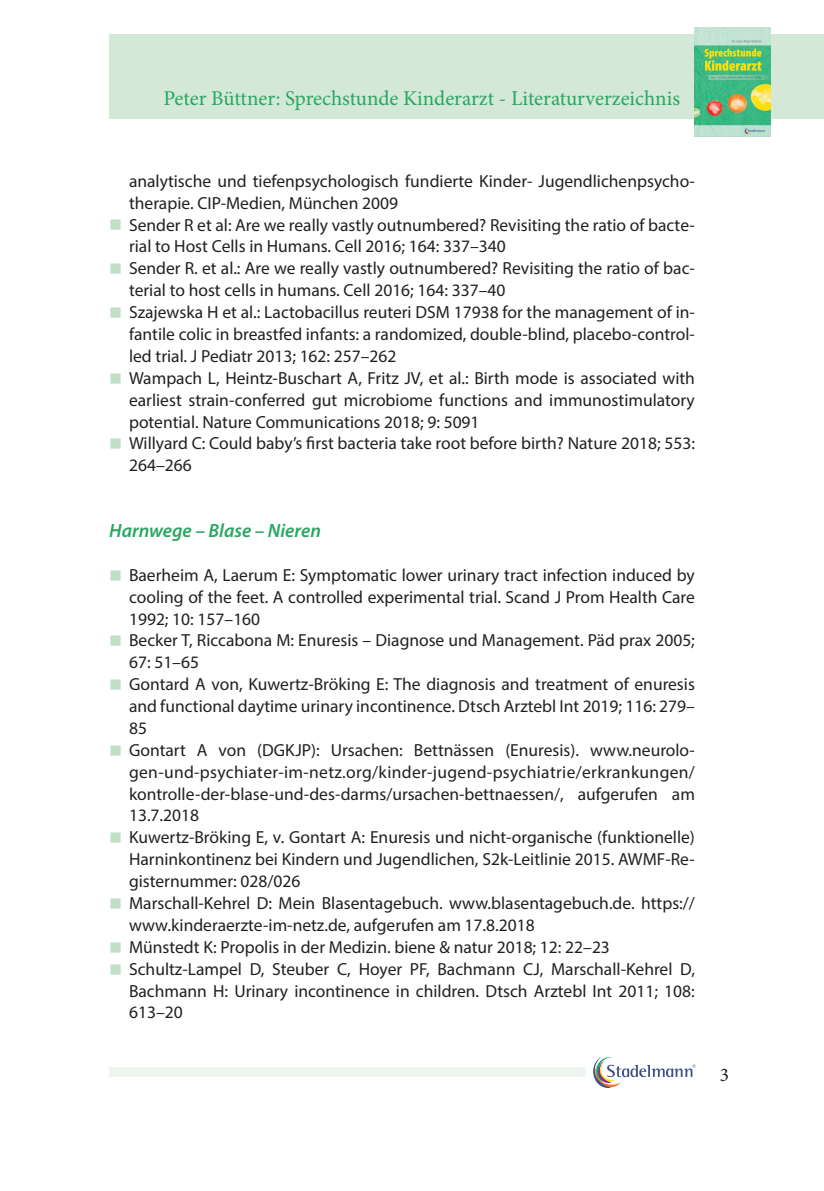
<style>
.page{position:relative;width:824px;height:1191px;background:#fff}
.page>*{position:absolute;margin:0;border:0;box-sizing:border-box;transform-origin:0 0}
.t1{font:21px "Minion Pro";color:#28a661}
.t2{font:italic 600 19.25px "Myriad Pro";color:#28a661}
.t3{font:19.25px "Minion Pro";color:#231f20}
.t4{font:17.5px/21.9px "Myriad Pro";color:#231f20}
</style>
<div class="page">
<div style="left:109px;top:35px;width:714px;height:84px;background:#d4e8d7"></div>
<div style="left:109px;top:1067px;width:476px;height:9px;background:#edf5ee"></div>
<svg style="left:593px;top:1057px;width:102px;height:31px"></svg>
<img style="left:694px;top:27px;width:76px;height:110px">
<p class="t1" style="left:163px;top:84px;width:518px">Peter Büttner: Sprechstunde Kinderarzt - Literaturverzeichnis</p>
<p class="t4" style="left:129px;top:170px;width:567px">analytische und tiefenpsychologisch fundierte Kinder- Jugendlichenpsycho&shy;therapie. CIP-Medien, München 2009<br>Sender R et al: Are we really vastly outnumbered? Revisiting the ratio of bacte&shy;rial to Host Cells in Humans. Cell 2016; 164: 337–340<br>Sender R. et al.: Are we really vastly outnumbered? Revisiting the ratio of bac&shy;terial to host cells in humans. Cell 2016; 164: 337–40<br>Szajewska H et al.: Lactobacillus reuteri DSM 17938 for the management of in&shy;fantile colic in breastfed infants: a randomized, double-blind, placebo-control&shy;led trial. J Pediatr 2013; 162: 257–262<br>Wampach L, Heintz-Buschart A, Fritz JV, et al.: Birth mode is associated with earliest strain-conferred gut microbiome functions and immunostimulatory potential. Nature Communications 2018; 9: 5091<br>Willyard C: Could baby’s first bacteria take root before birth? Nature 2018; 553:<br>264–266</p>
<p class="t2" style="left:109px;top:518px;width:213px">Harnwege – Blase – Nieren</p>
<p class="t4" style="left:129px;top:563px;width:567px">Baerheim A, Laerum E: Symptomatic lower urinary tract infection induced by cooling of the feet. A controlled experimental trial. Scand J Prom Health Care 1992; 10: 157–160<br>Becker T, Riccabona M: Enuresis – Diagnose und Management. Päd prax 2005; 67: 51–65<br>Gontard A von, Kuwertz-Bröking E: The diagnosis and treatment of enuresis and functional daytime urinary incontinence. Dtsch Arztebl Int 2019; 116: 279– 85<br>Gontart A von (DGKJP): Ursachen: Bettnässen (Enuresis). www.neurolo&shy;gen-und-psychiater-im-netz.org/kinder-jugend-psychiatrie/erkrankungen/ kontrolle-der-blase-und-des-darms/ursachen-bettnaessen/, aufgerufen am 13.7.2018<br>Kuwertz-Bröking E, v. Gontart A: Enuresis und nicht-organische (funktionelle)<br>Harninkontinenz bei Kindern und Jugendlichen, S2k-Leitlinie 2015. AWMF-Re&shy;gisternummer: 028/026<br>Marschall-Kehrel D: Mein Blasentagebuch. www.blasentagebuch.de. https:// www.kinderaerzte-im-netz.de, aufgerufen am 17.8.2018<br>Münstedt K: Propolis in der Medizin. biene &amp; natur 2018; 12: 22–23<br>Schultz-Lampel D, Steuber C, Hoyer PF, Bachmann CJ, Marschall-Kehrel D, Bachmann H: Urinary incontinence in children. Dtsch Arztebl Int 2011; 108:<br>613–20</p>
<p class="t3" style="left:719px;top:1061px;width:11px">3</p>
</div>
